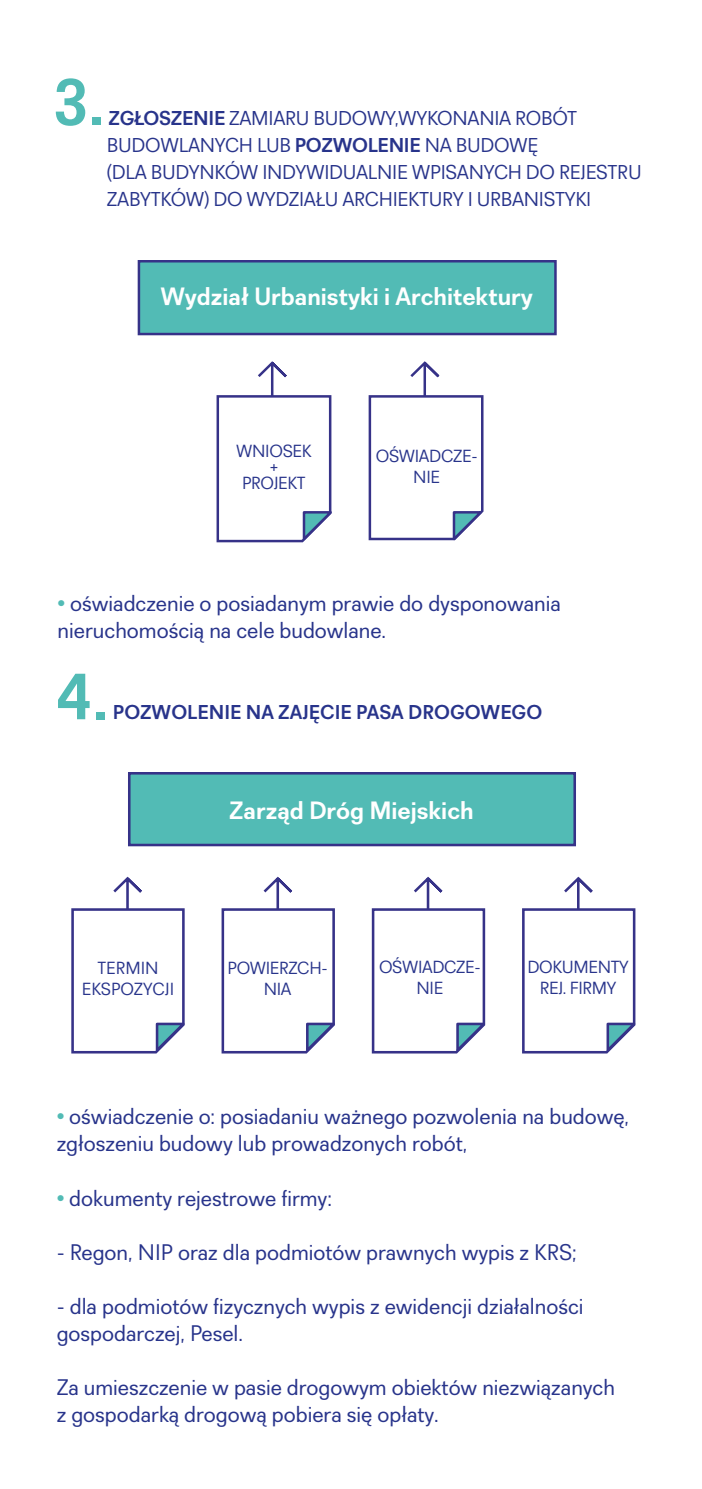
<style>
.page{position:relative;width:702px;height:1489px;background:#fff}
.page>*{position:absolute;margin:0;border:0;box-sizing:border-box;transform-origin:0 0}
.t1{font:700 65px "Recta";color:#52bbb5}
.t2{font:700 25px "Recta";color:#fff}
.t3{font:22.5px/27px "Recta";color:#28348b}
.t4{font:20px/27px "Recta";letter-spacing:-.015em;color:#28348b}
.t5{font:700 20px "Recta";color:#28348b}
.t6{font:17.5px/21px "Recta";letter-spacing:-.02em;color:#28348b;text-align:center}
.t7{font:17.5px/21px "Recta";color:#28348b;text-align:center}
.s1{font-weight:700}
.s2{font-weight:700;color:#52bbb5}
</style>
<div class="page">
<svg style="left:71px;top:876px;width:114px;height:178px"></svg>
<svg style="left:221px;top:876px;width:114px;height:178px"></svg>
<svg style="left:371px;top:876px;width:115px;height:178px"></svg>
<svg style="left:522px;top:876px;width:114px;height:178px"></svg>
<div style="left:128px;top:772px;width:448px;height:74px;background:#52bbb5;border:3px solid #363288"></div>
<div style="left:138px;top:260px;width:418px;height:75px;background:#52bbb5;border:2px solid #363288"></div>
<svg style="left:216px;top:361px;width:116px;height:182px"></svg>
<svg style="left:368px;top:361px;width:116px;height:180px"></svg>
<h1 class="t1" style="left:53px;top:63px;width:53px">3.</h1>
<p class="t4" style="left:107px;top:105px;width:536px"><span class="s1">ZGŁOSZENIE</span> ZAMIARU BUDOWY,WYKONANIA ROBÓT BUDOWLANYCH LUB <span class="s1">POZWOLENIE</span> NA BUDOWĘ<br>(DLA BUDYNKÓW INDYWIDUALNIE WPISANYCH DO REJESTRU ZABYTKÓW) DO WYDZIAŁU ARCHIEKTURY I URBANISTYKI</p>
<p class="t2" style="left:160px;top:281px;width:374px">Wydział Urbanistyki i Architektury</p>
<p class="t6" style="left:236px;top:443px;width:77px;line-height:15px">WNIOSEK +</p>
<p class="t6" style="left:242px;top:472px;width:65px">PROJEKT</p>
<p class="t6" style="left:376px;top:446px;width:103px">OŚWIADCZE-<br>NIE</p>
<p class="t3" style="left:58px;top:590px;width:505px"><span class="s2">•</span> oświadczenie o posiadanym prawie do dysponowania nieruchomością na cele budowlane.</p>
<h1 class="t1" style="left:56px;top:657px;width:53px">4.</h1>
<p class="t5" style="left:113px;top:700px;width:431px">POZWOLENIE NA ZAJĘCIE PASA DROGOWEGO</p>
<p class="t2" style="left:229px;top:795px;width:246px">Zarząd Dróg Miejskich</p>
<p class="t7" style="left:82px;top:957px;width:94px">TERMIN<br>EKSPOZYCJI</p>
<p class="t6" style="left:227px;top:957px;width:102px">POWIERZCH-<br>NIA</p>
<p class="t6" style="left:379px;top:956px;width:103px">OŚWIADCZE-<br>NIE</p>
<p class="t6" style="left:527px;top:956px;width:103px">DOKUMENTY<br>REJ. FIRMY</p>
<p class="t3" style="left:57px;top:1103px;width:574px"><span class="s2">•</span> oświadczenie o: posiadaniu ważnego pozwolenia na budowę, zgłoszeniu budowy lub prowadzonych robót,</p>
<p class="t3" style="left:57px;top:1184px;width:277px"><span class="s2">•</span> dokumenty rejestrowe firmy:</p>
<p class="t3" style="left:57px;top:1238px;width:521px">- Regon, NIP oraz dla podmiotów prawnych wypis z KRS;</p>
<p class="t3" style="left:57px;top:1292px;width:528px">- dla podmiotów fizycznych wypis z ewidencji działalności gospodarczej, Pesel.</p>
<p class="t3" style="left:57px;top:1373px;width:559px">Za umieszczenie w pasie drogowym obiektów niezwiązanych z gospodarką drogową pobiera się opłaty.</p>
</div>
